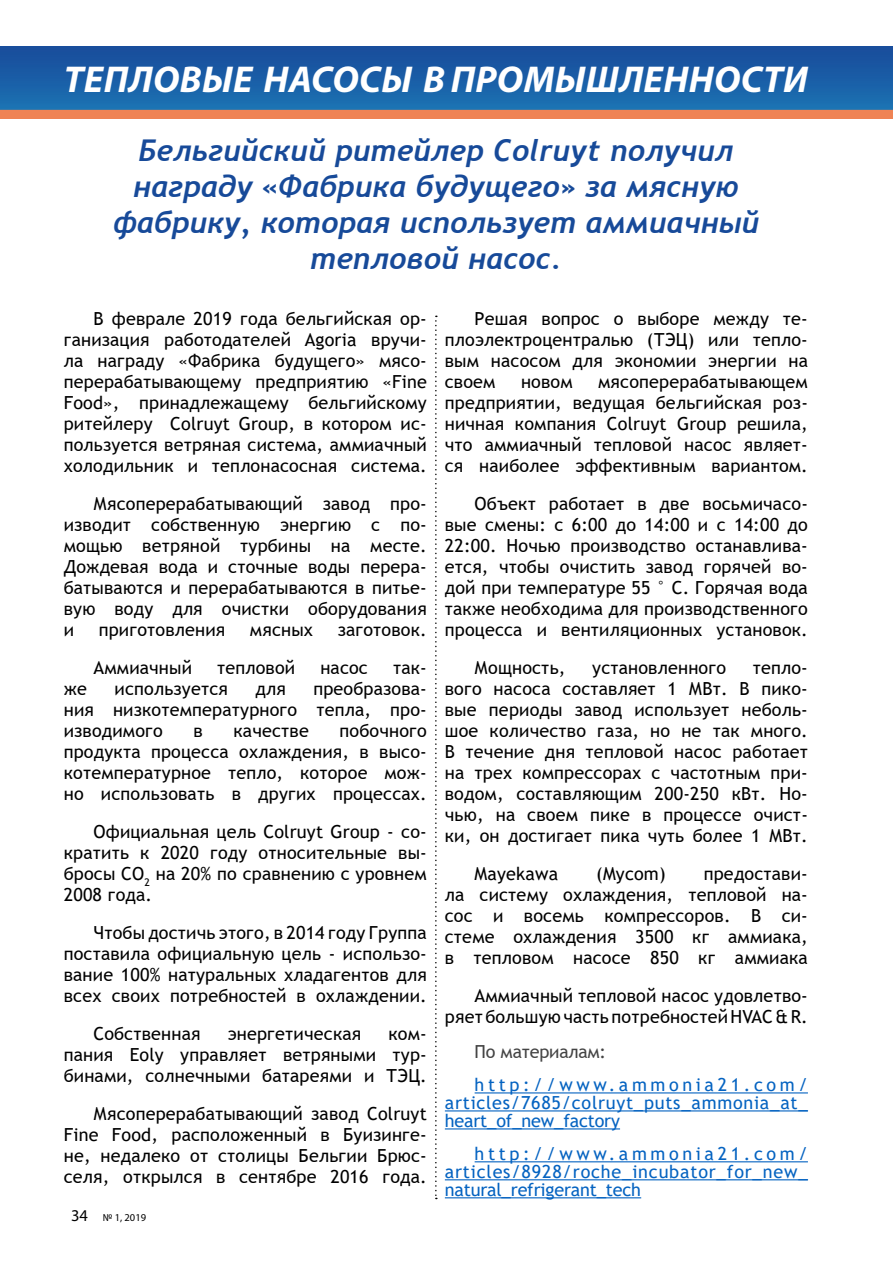
<style>
.page{position:relative;width:893px;height:1263px;background:#fff}
.page>*{position:absolute;margin:0;border:0;box-sizing:border-box;transform-origin:0 0}
.t1{font:italic 700 37.5px "Myriad Pro";letter-spacing:.01em;color:#fff}
.t2{font:italic 700 30px/36px "Trebuchet";letter-spacing:.01em;color:#174a99;text-align:center}
.t3{font:18px/21px "Trebuchet MS";letter-spacing:.01em;color:#000;text-align:justify}
.t4{font:18px/18px "Trebuchet MS";letter-spacing:.04em;color:#0563c1;text-align:justify}
.t5{font:18px "Trebuchet MS";letter-spacing:-.01em;color:#444}
.t6{font:10.5px "Myriad Pro";color:#000}
.s1{font-size:16.5px}
</style>
<div class="page">
<img style="left:0;top:47px;width:893px;height:72px">
<svg style="left:435px;top:316px;width:2px;height:883px"></svg>
<hr style="left:475px;top:1092px;width:333px;height:1px;background:#0563c1">
<hr style="left:445px;top:1110px;width:363px;height:1px;background:#0563c1">
<hr style="left:445px;top:1128px;width:175px;height:1px;background:#0563c1">
<hr style="left:475px;top:1161px;width:333px;height:1px;background:#0563c1">
<hr style="left:445px;top:1179px;width:363px;height:1px;background:#0563c1">
<hr style="left:445px;top:1197px;width:196px;height:1px;background:#0563c1">
<h1 class="t1" style="left:64px;top:55px;width:746px">ТЕПЛОВЫЕ НАСОСЫ В ПРОМЫШЛЕННОСТИ</h1>
<h2 class="t2" style="left:113px;top:132px;width:648px">Бельгийский ритейлер Colruyt получил награду «Фабрика будущего» за мясную фабрику, которая использует аммиачный тепловой насос.</h2>
<p class="t3" style="left:64px;top:308px;width:365px;text-indent:30px">В феврале 2019 года бельгийская ор&shy;ганизация работодателей Agoria вручи&shy;ла награду «Фабрика будущего» мясо&shy;перерабатывающему предприятию «Fine Food», принадлежащему бельгийскому ритейлеру Colruyt Group, в котором ис&shy;пользуется ветряная система, аммиачный холодильник и теплонасосная система.</p>
<p class="t3" style="left:64px;top:493px;width:365px;text-indent:30px">Мясоперерабатывающий завод про&shy;изводит собственную энергию с по&shy;мощью ветряной турбины на месте.<br>Дождевая вода и сточные воды перера&shy;батываются и перерабатываются в питье&shy;вую воду для очистки оборудования и</p>
<p class="t3" style="left:99px;top:619px;width:128px">приготовления</p>
<p class="t3" style="left:250px;top:619px;width:65px">мясных</p>
<p class="t3" style="left:338px;top:619px;width:91px">заготовок.</p>
<p class="t3" style="left:94px;top:657px;width:100px">Аммиачный</p>
<p class="t3" style="left:217px;top:657px;width:80px">тепловой</p>
<p class="t3" style="left:320px;top:657px;width:49px">насос</p>
<p class="t3" style="left:393px;top:657px;width:35px">так-</p>
<p class="t3" style="left:64px;top:678px;width:365px;text-indent:250px">преобразова&shy;ния низкотемпературного тепла, про&shy;изводимого</p>
<p class="t3" style="left:64px;top:678px;width:25px">же</p>
<p class="t3" style="left:115px;top:678px;width:115px">используется</p>
<p class="t3" style="left:256px;top:678px;width:32px">для</p>
<p class="t3" style="left:64px;top:720px;width:365px;text-indent:276px">побочного продукта процесса охлаждения, в высо&shy;котемпературное тепло, которое мож&shy;но использовать в других процессах.</p>
<p class="t3" style="left:64px;top:821px;width:365px;text-indent:30px">Официальная цель Colruyt Group - со&shy;кратить к 2020 году относительные вы&shy;бросы CO<sub>2</sub> на 20% по сравнению с уровнем 2008 года.</p>
<p class="t3" style="left:64px;top:922px;width:365px;text-indent:30px">Чтобы достичь этого, в 2014 году Группа поставила официальную цель - использо&shy;вание 100% натуральных хладагентов для всех своих потребностей в охлаждении.</p>
<p class="t3" style="left:94px;top:1023px;width:109px">Собственная</p>
<p class="t3" style="left:228px;top:1023px;width:135px">энергетическая</p>
<p class="t3" style="left:194px;top:720px;width:11px">в</p>
<p class="t3" style="left:233px;top:720px;width:77px">качестве</p>
<p class="t3" style="left:64px;top:1023px;width:365px;text-indent:325px">ком&shy;пания Eoly управляет ветряными тур&shy;бинами, солнечными батареями и ТЭЦ.</p>
<p class="t3" style="left:64px;top:1103px;width:365px;text-indent:30px">Мясоперерабатывающий завод Colruyt Fine Food, расположенный в Буизинге&shy;не, недалеко от столицы Бельгии Брюс&shy;селя, открылся в сентябре 2016 года.</p>
<p class="t6" style="left:71px;top:1211px;width:77px"><span class="s1">34</span> № 1, 2019</p>
<p class="t3" style="left:445px;top:308px;width:365px;text-indent:30px">Решая вопрос о выборе между те&shy;плоэлектроцентралью (ТЭЦ) или тепло&shy;вым насосом для экономии энергии на своем</p>
<p class="t3" style="left:445px;top:371px;width:365px;text-indent:153px">мясоперерабатывающем предприятии, ведущая бельгийская роз&shy;ничная компания Colruyt Group решила, что аммиачный тепловой насос являет&shy;ся наиболее эффективным вариантом.</p>
<p class="t3" style="left:445px;top:493px;width:365px;text-indent:30px">Объект работает в две восьмичасо&shy;вые смены: с 6:00 до 14:00 и с 14:00 до 22:00. Ночью производство останавлива&shy;ется, чтобы очистить завод горячей во&shy;дой при температуре 55 ° C. Горячая вода также необходима для производственного процесса и вентиляционных установок.</p>
<p class="t3" style="left:475px;top:657px;width:92px">Мощность,</p>
<p class="t3" style="left:592px;top:657px;width:135px">установленного</p>
<p class="t3" style="left:521px;top:371px;width:53px">новом</p>
<p class="t3" style="left:445px;top:657px;width:365px;text-indent:308px">тепло&shy;вого насоса составляет 1 МВт. В пико&shy;вые периоды завод использует неболь&shy;шое количество газа, но не так много.<br>В течение дня тепловой насос работает на трех компрессорах с частотным при&shy;водом, составляющим 200-250 кВт. Но&shy;чью, на своем пике в процессе очист&shy;ки, он достигает пика чуть более 1 МВт.</p>
<p class="t3" style="left:475px;top:863px;width:85px">Mayekawa</p>
<p class="t3" style="left:596px;top:863px;width:71px">(Mycom)</p>
<p class="t3" style="left:445px;top:863px;width:365px;text-indent:259px">предостави&shy;ла систему охлаждения, тепловой на&shy;сос и восемь компрессоров. В си&shy;стеме охлаждения 3500 кг аммиака, в тепловом насосе 850 кг аммиака</p>
<p class="t3" style="left:445px;top:985px;width:365px;text-align:right">Аммиачный тепловой насос удовлетво&shy;ряет большую часть потребностей HVAC &amp; R.</p>
<p class="t5" style="left:475px;top:1040px;width:133px">По материалам:</p>
<p class="t4" style="left:445px;top:1075px;width:364px;text-indent:30px">http://www.ammonia21.com/ articles/7685/colruyt_puts_ammonia_at_ heart_of_new_factory</p>
<p class="t4" style="left:445px;top:1144px;width:364px;text-indent:30px">http://www.ammonia21.com/ articles/8928/roche_incubator_for_new_ natural_refrigerant_tech</p>
</div>
